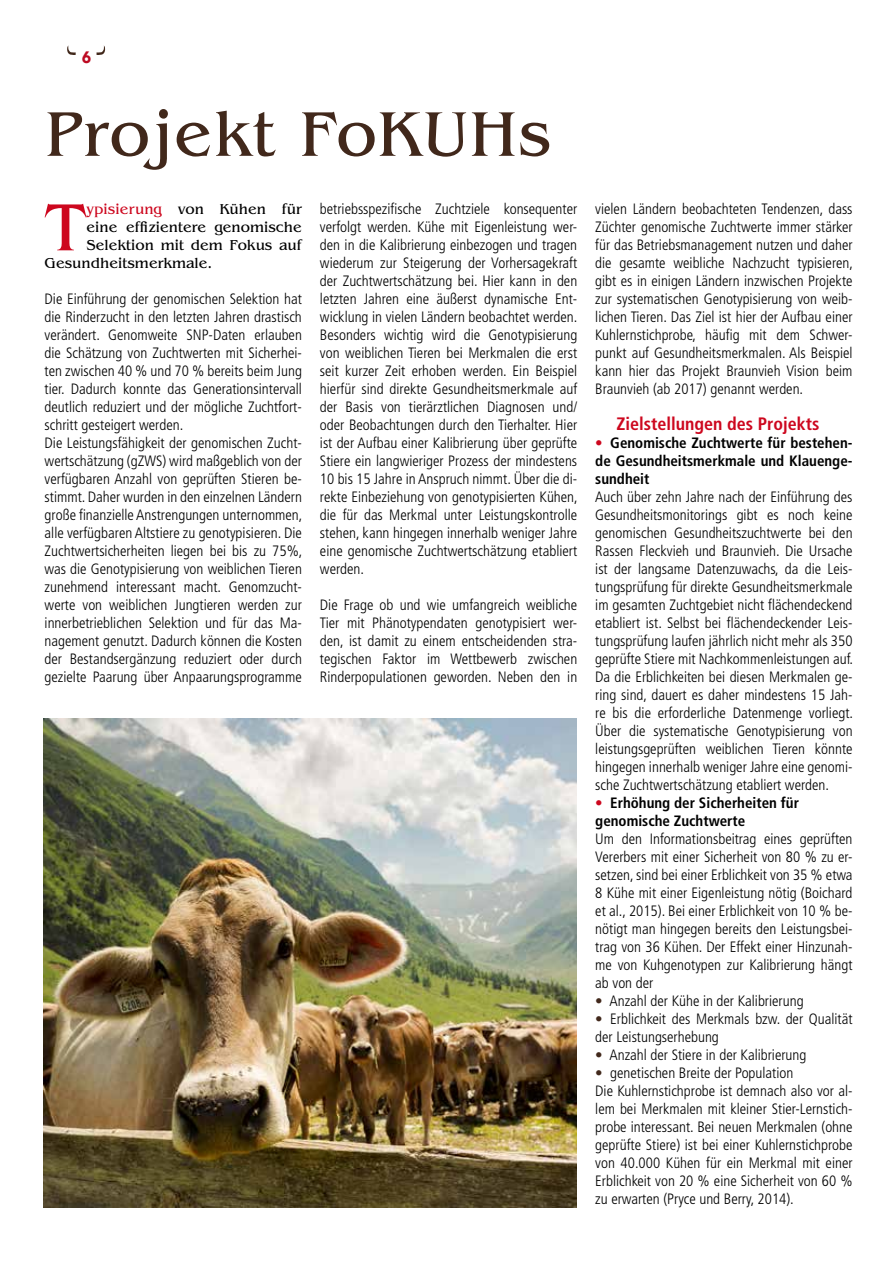
<style>
.page{position:relative;width:893px;height:1263px;background:#fff}
.page>*{position:absolute;margin:0;border:0;box-sizing:border-box;transform-origin:0 0}
.t1{font:69.75px "Benguiat";color:#cd071e}
.t2{font:66px "Benguiat";letter-spacing:.02em;color:#41281b}
.t3{font:700 condensed 18px "Frutiger";color:#cd071e}
.t4{font:700 16.5px "Avenir Next";color:#bd0a22;scale:.9 1}
.t5{font:300 condensed 15px/18px "Frutiger";color:#000;text-align:justify}
.t6{font:700 condensed 15px/18px "Frutiger";color:#000;text-align:justify}
.t7{font:15px "Benguiat";color:#000}
.s1{color:#cd071e}
.s2{font-weight:300;color:#cd071e}
.s3{color:#41281b}
</style>
<div class="page">
<svg style="left:67px;top:45px;width:9px;height:10px"></svg>
<svg style="left:97px;top:45px;width:8px;height:10px"></svg>
<img style="left:44px;top:719px;width:533px;height:488px">
<p class="t4" style="left:82px;top:43px;width:12px">6</p>
<h2 class="t2" style="left:45px;top:98px;width:508px">Projekt FoKUHs</h2>
<p class="t5" style="left:320px;top:200px;width:259px">betriebsspezifische Zuchtziele konsequenter verfolgt werden. Kühe mit Eigenleistung wer&shy;den in die Kalibrierung einbezogen und tragen wiederum zur Steigerung der Vorhersagekraft der Zuchtwertschätzung bei. Hier kann in den letzten Jahren eine äußerst dynamische Ent&shy;wicklung in vielen Ländern beobachtet werden.<br>Besonders wichtig wird die Genotypisierung von weiblichen Tieren bei Merkmalen die erst seit kurzer Zeit erhoben werden. Ein Beispiel hierfür sind direkte Gesundheitsmerkmale auf der Basis von tierärztlichen Diagnosen und/ oder Beobachtungen durch den Tierhalter. Hier ist der Aufbau einer Kalibrierung über geprüfte Stiere ein langwieriger Prozess der mindestens 10 bis 15 Jahre in Anspruch nimmt. Über die di&shy;rekte Einbeziehung von genotypisierten Kühen, die für das Merkmal unter Leistungskontrolle stehen, kann hingegen innerhalb weniger Jahre eine genomische Zuchtwertschätzung etabliert werden.</p>
<p class="t5" style="left:320px;top:596px;width:259px">Die Frage ob und wie umfangreich weibliche Tier mit Phänotypendaten genotypisiert wer&shy;den, ist damit zu einem entscheidenden stra&shy;tegischen Faktor im Wettbewerb zwischen Rinderpopulationen geworden. Neben den in</p>
<h1 class="t1" style="left:45px;top:189px;width:42px">T</h1>
<p class="t7" style="left:87px;top:201px;width:217px"><span class="s1">ypisierung</span> von Kühen für</p>
<p class="t7" style="left:87px;top:219px;width:217px">eine effizientere genomische</p>
<p class="t7" style="left:87px;top:237px;width:217px">Selektion mit dem Fokus auf</p>
<p class="t7" style="left:45px;top:255px;width:169px">Gesundheitsmerkmale.</p>
<p class="t5" style="left:45px;top:290px;width:259px;text-align:left">Die Einführung der genomischen Selektion hat die Rinderzucht in den letzten Jahren drastisch verändert. Genomweite SNP-Daten erlauben die Schätzung von Zuchtwerten mit Sicherhei&shy;ten zwischen 40 % und 70 % bereits beim Jung tier. Dadurch konnte das Generationsintervall deutlich reduziert und der mögliche Zuchtfort&shy;schritt gesteigert werden.<br>Die Leistungsfähigkeit der genomischen Zucht&shy;wertschätzung (gZWS) wird maßgeblich von der verfügbaren Anzahl von geprüften Stieren be&shy;stimmt. Daher wurden in den einzelnen Ländern große finanzielle Anstrengungen unternommen, alle verfügbaren Altstiere zu genotypisieren. Die Zuchtwertsicherheiten liegen bei bis zu 75%, was die Genotypisierung von weiblichen Tieren zunehmend interessant macht. Genomzucht&shy;werte von weiblichen Jungtieren werden zur innerbetrieblichen Selektion und für das Ma&shy;nagement genutzt. Dadurch können die Kosten der Bestandsergänzung reduziert oder durch gezielte Paarung über Anpaarungsprogramme</p>
<p class="t5" style="left:595px;top:200px;width:259px">vielen Ländern beobachteten Tendenzen, dass Züchter genomische Zuchtwerte immer stärker für das Betriebsmanagement nutzen und daher die gesamte weibliche Nachzucht typisieren, gibt es in einigen Ländern inzwischen Projekte zur systematischen Genotypisierung von weib&shy;lichen Tieren. Das Ziel ist hier der Aufbau einer Kuhlernstichprobe, häufig mit dem Schwer&shy;punkt auf Gesundheitsmerkmalen. Als Beispiel kann hier das Projekt Braunvieh Vision beim Braunvieh (ab 2017) genannt werden.</p>
<p class="t3" style="left:616px;top:413px;width:204px">Zielstellungen des Projekts</p>
<p class="t6" style="left:595px;top:434px;width:259px"><span class="s2">•</span> Genomische Zuchtwerte für bestehen&shy;de Gesundheitsmerkmale und Klauenge&shy;sundheit</p>
<p class="t5" style="left:595px;top:488px;width:259px">Auch über zehn Jahre nach der Einführung des Gesundheitsmonitorings gibt es noch keine genomischen Gesundheitszuchtwerte bei den Rassen Fleckvieh und Braunvieh. Die Ursache ist der langsame Datenzuwachs, da die Leis&shy;tungsprüfung für direkte Gesundheitsmerkmale im gesamten Zuchtgebiet nicht flächendeckend etabliert ist. Selbst bei flächendeckender Leis&shy;tungsprüfung laufen jährlich nicht mehr als 350 geprüfte Stiere mit Nachkommenleistungen auf.<br>Da die Erblichkeiten bei diesen Merkmalen ge&shy;ring sind, dauert es daher mindestens 15 Jah&shy;re bis die erforderliche Datenmenge vorliegt.<br>Über die systematische Genotypisierung von leistungsgeprüften weiblichen Tieren könnte hingegen innerhalb weniger Jahre eine genomi&shy;sche Zuchtwertschätzung etabliert werden.</p>
<p class="t6" style="left:595px;top:794px;width:205px"><span class="s2">•</span> Erhöhung der Sicherheiten für genomische Zuchtwerte</p>
<p class="t5" style="left:595px;top:830px;width:259px">Um den Informationsbeitrag eines geprüften Vererbers mit einer Sicherheit von 80 % zu er&shy;setzen, sind bei einer Erblichkeit von 35 % etwa 8 Kühe mit einer Eigenleistung nötig (Boichard et al., 2015). Bei einer Erblichkeit von 10 % be&shy;nötigt man hingegen bereits den Leistungsbei&shy;trag von 36 Kühen. Der Effekt einer Hinzunah&shy;me von Kuhgenotypen zur Kalibrierung hängt ab von der</p>
<p class="t5" style="left:595px;top:992px;width:210px"><span class="s3">•</span> Anzahl der Kühe in der Kalibrierung</p>
<p class="t5" style="left:595px;top:1010px;width:259px"><span class="s3">•</span> Erblichkeit des Merkmals bzw. der Qualität der Leistungserhebung</p>
<p class="t5" style="left:595px;top:1046px;width:213px"><span class="s3">•</span> Anzahl der Stiere in der Kalibrierung</p>
<p class="t5" style="left:595px;top:1064px;width:259px;text-align:left"><span class="s3">•</span> genetischen Breite der Population<br>Die Kuhlernstichprobe ist demnach also vor al&shy;lem bei Merkmalen mit kleiner Stier-Lernstich&shy;probe interessant. Bei neuen Merkmalen (ohne geprüfte Stiere) ist bei einer Kuhlernstichprobe von 40.000 Kühen für ein Merkmal mit einer Erblichkeit von 20 % eine Sicherheit von 60 % zu erwarten (Pryce und Berry, 2014).</p>
</div>
